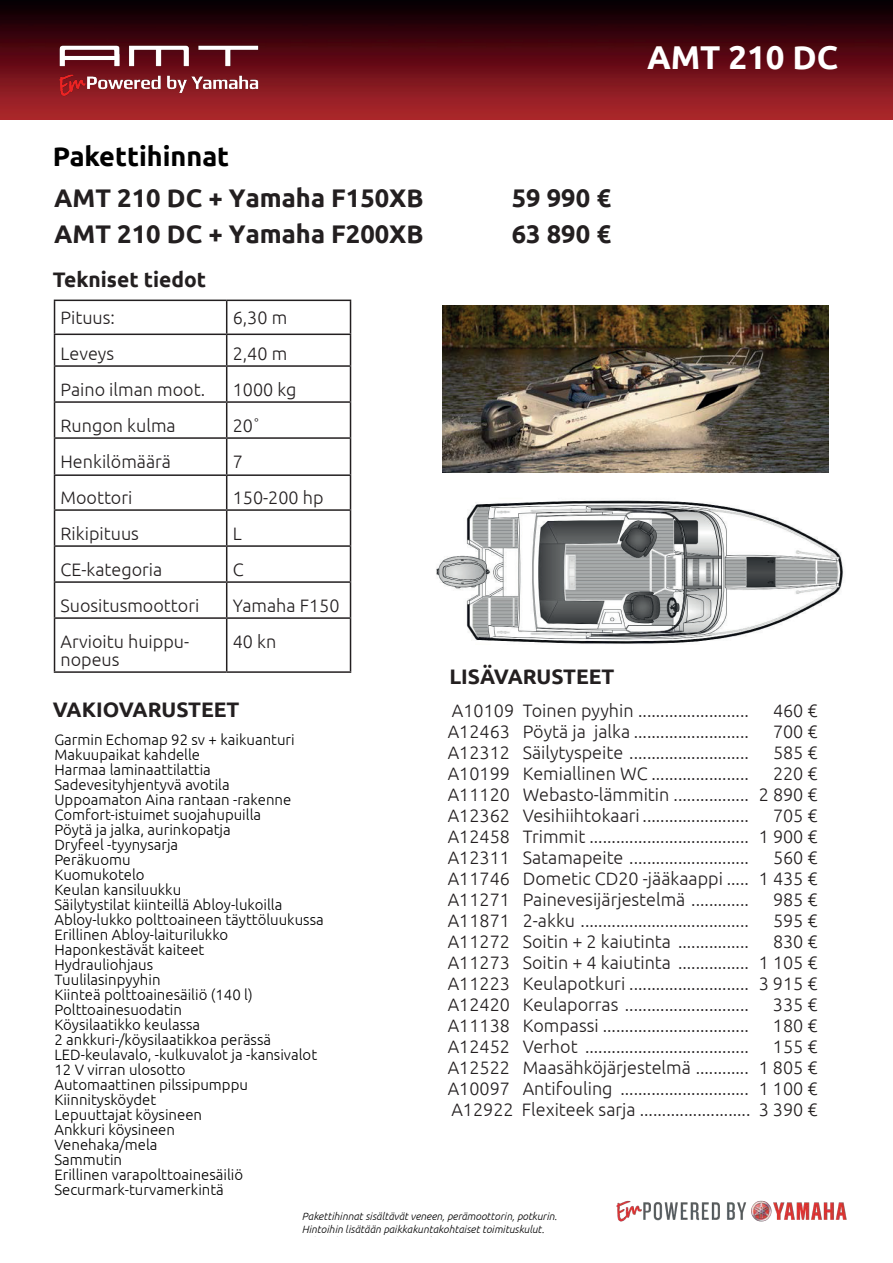
<style>
.page{position:relative;width:893px;height:1263px;background:#fff}
.page>*{position:absolute;margin:0;border:0;box-sizing:border-box;transform-origin:0 0}
.t1{font:700 33px "Ubuntu";color:#fff}
.t2{font:700 27px "Ubuntu";color:#000}
.t3{font:700 25.5px "Ubuntu";color:#231f20}
.t4{font:700 21px "Ubuntu";color:#231f20}
.t5{font:300 18px/21px "Ubuntu";color:#231f20;text-align:justify}
.t6{font:300 15px/15px "Ubuntu";color:#000}
.t7{font:italic 300 10.5px/12.6px "Ubuntu";color:#000}
</style>
<div class="page">
<img style="left:616px;top:1200px;width:231px;height:22px">
<img style="left:0;top:0;width:893px;height:120px">
<img style="left:44px;top:27px;width:229px;height:76px">
<img style="left:436px;top:500px;width:407px;height:144px">
<img style="left:443px;top:305px;width:386px;height:168px">
<hr style="left:54px;top:300px;width:173px;height:1px;background:#231f20">
<hr style="left:54px;top:301px;width:1px;height:33px;background:#231f20">
<hr style="left:227px;top:300px;width:124px;height:1px;background:#231f20">
<hr style="left:226px;top:301px;width:1px;height:33px;background:#231f20">
<hr style="left:350px;top:301px;width:1px;height:33px;background:#231f20">
<hr style="left:54px;top:334px;width:173px;height:1px;background:#231f20">
<hr style="left:54px;top:335px;width:1px;height:30px;background:#231f20">
<hr style="left:227px;top:334px;width:124px;height:1px;background:#231f20">
<hr style="left:226px;top:335px;width:1px;height:30px;background:#231f20">
<hr style="left:350px;top:335px;width:1px;height:30px;background:#231f20">
<hr style="left:54px;top:365px;width:173px;height:2px;background:#231f20">
<hr style="left:54px;top:367px;width:1px;height:34px;background:#231f20">
<hr style="left:227px;top:365px;width:124px;height:2px;background:#231f20">
<hr style="left:226px;top:367px;width:1px;height:34px;background:#231f20">
<hr style="left:350px;top:367px;width:1px;height:34px;background:#231f20">
<hr style="left:54px;top:401px;width:173px;height:2px;background:#231f20">
<hr style="left:54px;top:403px;width:1px;height:34px;background:#231f20">
<hr style="left:227px;top:401px;width:124px;height:2px;background:#231f20">
<hr style="left:226px;top:403px;width:1px;height:34px;background:#231f20">
<hr style="left:350px;top:403px;width:1px;height:34px;background:#231f20">
<hr style="left:54px;top:437px;width:173px;height:2px;background:#231f20">
<hr style="left:54px;top:439px;width:1px;height:35px;background:#231f20">
<hr style="left:227px;top:437px;width:124px;height:2px;background:#231f20">
<hr style="left:226px;top:439px;width:1px;height:35px;background:#231f20">
<hr style="left:350px;top:439px;width:1px;height:35px;background:#231f20">
<hr style="left:54px;top:474px;width:173px;height:2px;background:#231f20">
<hr style="left:54px;top:476px;width:1px;height:33px;background:#231f20">
<hr style="left:227px;top:474px;width:124px;height:2px;background:#231f20">
<hr style="left:226px;top:476px;width:1px;height:33px;background:#231f20">
<hr style="left:350px;top:476px;width:1px;height:33px;background:#231f20">
<hr style="left:54px;top:509px;width:173px;height:2px;background:#231f20">
<hr style="left:54px;top:511px;width:1px;height:34px;background:#231f20">
<hr style="left:227px;top:509px;width:124px;height:2px;background:#231f20">
<hr style="left:226px;top:511px;width:1px;height:34px;background:#231f20">
<hr style="left:350px;top:511px;width:1px;height:34px;background:#231f20">
<hr style="left:54px;top:545px;width:173px;height:2px;background:#231f20">
<hr style="left:54px;top:547px;width:1px;height:34px;background:#231f20">
<hr style="left:227px;top:545px;width:124px;height:2px;background:#231f20">
<hr style="left:226px;top:547px;width:1px;height:34px;background:#231f20">
<hr style="left:350px;top:547px;width:1px;height:34px;background:#231f20">
<hr style="left:54px;top:581px;width:173px;height:2px;background:#231f20">
<hr style="left:54px;top:583px;width:1px;height:34px;background:#231f20">
<hr style="left:227px;top:581px;width:124px;height:2px;background:#231f20">
<hr style="left:226px;top:583px;width:1px;height:34px;background:#231f20">
<hr style="left:350px;top:583px;width:1px;height:34px;background:#231f20">
<hr style="left:54px;top:617px;width:173px;height:2px;background:#231f20">
<hr style="left:54px;top:619px;width:1px;height:52px;background:#231f20">
<hr style="left:227px;top:617px;width:124px;height:2px;background:#231f20">
<hr style="left:226px;top:619px;width:1px;height:52px;background:#231f20">
<hr style="left:350px;top:619px;width:1px;height:52px;background:#231f20">
<hr style="left:54px;top:671px;width:173px;height:2px;background:#231f20">
<hr style="left:227px;top:671px;width:124px;height:2px;background:#231f20">
<h2 class="t2" style="left:53px;top:140px;width:178px">Pakettihinnat</h2>
<h3 class="t3" style="left:54px;top:182px;width:371px">AMT 210 DC + Yamaha F150XB</h3>
<h3 class="t3" style="left:512px;top:182px;width:101px">59 990 €</h3>
<h3 class="t3" style="left:54px;top:218px;width:371px">AMT 210 DC + Yamaha F200XB</h3>
<h3 class="t3" style="left:512px;top:218px;width:101px">63 890 €</h3>
<p class="t4" style="left:53px;top:267px;width:155px">Tekniset tiedot</p>
<p class="t5" style="left:61px;top:307px;width:56px">Pituus:</p>
<p class="t5" style="left:233px;top:307px;width:56px">6,30 m</p>
<p class="t5" style="left:61px;top:343px;width:55px">Leveys</p>
<p class="t5" style="left:233px;top:343px;width:56px">2,40 m</p>
<p class="t5" style="left:61px;top:379px;width:146px">Paino ilman moot.</p>
<p class="t5" style="left:233px;top:379px;width:65px">1000 kg</p>
<p class="t5" style="left:61px;top:415px;width:117px">Rungon kulma</p>
<p class="t5" style="left:233px;top:415px;width:29px">20˚</p>
<p class="t5" style="left:61px;top:451px;width:112px">Henkilömäärä</p>
<p class="t5" style="left:233px;top:451px;width:12px">7</p>
<p class="t5" style="left:61px;top:487px;width:73px">Moottori</p>
<p class="t5" style="left:233px;top:487px;width:92px">150-200 hp</p>
<p class="t5" style="left:61px;top:523px;width:80px">Rikipituus</p>
<p class="t5" style="left:233px;top:523px;width:11px">L</p>
<p class="t5" style="left:61px;top:559px;width:103px">CE-kategoria</p>
<p class="t5" style="left:233px;top:559px;width:12px">C</p>
<p class="t5" style="left:61px;top:595px;width:140px">Suositusmoottori</p>
<p class="t5" style="left:233px;top:595px;width:108px">Yamaha F150</p>
<p class="t5" style="left:61px;top:632px;width:130px;line-height:18px">Arvioitu huippu&shy;nopeus</p>
<p class="t5" style="left:233px;top:631px;width:45px">40 kn</p>
<p class="t4" style="left:449px;top:664px;width:167px">LISÄVARUSTEET</p>
<h1 class="t1" style="left:647px;top:37px;width:193px">AMT 210 DC</h1>
<p class="t4" style="left:53px;top:697px;width:188px">VAKIOVARUSTEET</p>
<p class="t6" style="left:54px;top:731px;width:271px">Garmin Echomap 92 sv + kaikuanturi<br>Makuupaikat kahdelle<br>Harmaa laminaattilattia<br>Sadevesityhjentyvä avotila<br>Uppoamaton Aina rantaan -rakenne<br>Comfort-istuimet suojahupuilla<br>Pöytä ja jalka, aurinkopatja<br>Dryfeel -tyynysarja<br>Peräkuomu<br>Kuomukotelo<br>Keulan kansiluukku<br>Säilytystilat kiinteillä Abloy-lukoilla<br>Abloy-lukko polttoaineen täyttöluukussa<br>Erillinen Abloy-laiturilukko<br>Haponkestävät kaiteet<br>Hydrauliohjaus<br>Tuulilasinpyyhin<br>Kiinteä polttoainesäiliö (140 l)<br>Polttoainesuodatin<br>Köysilaatikko keulassa<br>2 ankkuri-/köysilaatikkoa perässä<br>LED-keulavalo, -kulkuvalot ja -kansivalot<br>12 V virran ulosotto<br>Automaattinen pilssipumppu<br>Kiinnitysköydet<br>Lepuuttajat köysineen<br>Ankkuri köysineen<br>Venehaka/mela<br>Sammutin<br>Erillinen varapolttoainesäiliö<br>Securmark-turvamerkintä</p>
<p class="t5" style="left:452px;top:699px;width:298px">A10109 Toinen pyyhin .........................</p>
<p class="t5" style="left:773px;top:699px;width:46px">460 €</p>
<p class="t5" style="left:448px;top:720px;width:303px">A12463 Pöytä ja jalka ..........................</p>
<p class="t5" style="left:773px;top:720px;width:46px">700 €</p>
<p class="t5" style="left:448px;top:741px;width:303px">A12312 Säilytyspeite ...........................</p>
<p class="t5" style="left:773px;top:741px;width:46px">585 €</p>
<p class="t5" style="left:448px;top:762px;width:303px">A10199 Kemiallinen WC ......................</p>
<p class="t5" style="left:448px;top:762px;width:371px;text-indent:325px">220 € A11120 Webasto-lämmitin ................. 2 890 € A12362 Vesihiihtokaari ........................</p>
<p class="t5" style="left:448px;top:804px;width:371px;text-indent:325px">705 € A12458 Trimmit .................................... 1 900 € A12311 Satamapeite ...........................</p>
<p class="t5" style="left:448px;top:846px;width:371px;text-indent:325px">560 € A11746 Dometic CD20 -jääkaappi ..... 1 435 € A11271 Painevesijärjestelmä .............</p>
<p class="t5" style="left:773px;top:888px;width:46px">985 €</p>
<p class="t5" style="left:448px;top:909px;width:303px">A11871 2-akku ......................................</p>
<p class="t5" style="left:773px;top:909px;width:46px">595 €</p>
<p class="t5" style="left:448px;top:930px;width:303px">A11272 Soitin + 2 kaiutinta ................</p>
<p class="t5" style="left:448px;top:930px;width:371px;text-indent:325px">830 € A11273 Soitin + 4 kaiutinta ................ 1 105 € A11223 Keulapotkuri ........................... 3 915 € A12420 Keulaporras ............................</p>
<p class="t5" style="left:773px;top:993px;width:46px">335 €</p>
<p class="t5" style="left:448px;top:1014px;width:303px">A11138 Kompassi .................................</p>
<p class="t5" style="left:773px;top:1014px;width:46px">180 €</p>
<p class="t5" style="left:448px;top:1035px;width:303px">A12452 Verhot .....................................</p>
<p class="t5" style="left:448px;top:1035px;width:371px;text-indent:325px">155 € A12522 Maasähköjärjestelmä ............ 1 805 € A10097 Antifouling ............................. 1 100 € A12922 Flexiteek sarja ......................... 3 390 €</p>
<p class="t7" style="left:302px;top:1210px;width:257px">Pakettihinnat sisältävät veneen, perämoottorin, potkurin.<br>Hintoihin lisätään paikkakuntakohtaiset toimituskulut.</p>
</div>
